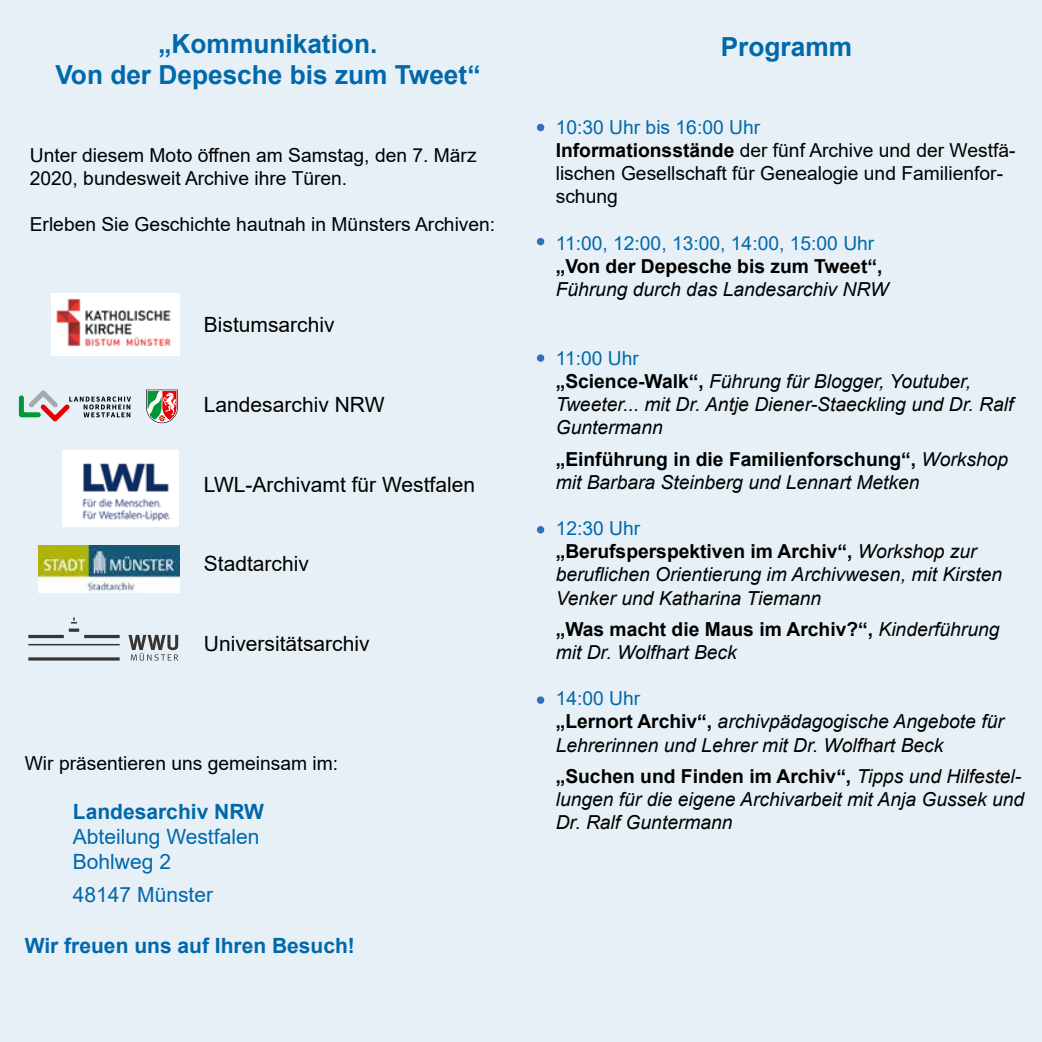
<style>
.page{position:relative;width:1042px;height:1042px;background:#e6f0f6}
.page>*{position:absolute;margin:0;border:0;box-sizing:border-box;transform-origin:0 0}
.t1{font:700 26.25px/31.5px "Arial";color:#0068ab;text-align:center}
.t2{font:21px "Arial";color:#000}
.t3{font:700 21px "Arial";color:#0068ab}
.t4{font:21px/25.2px "Arial";color:#0068ab}
.t5{font:italic 19.25px/23.1px "Arial";color:#000}
.t6{font:19.25px/23.1px "Arial";color:#000}
.t7{font:19.25px "Arial";color:#0068ab}
.t8{font:700 19.25px "Arial";color:#000}
.s1{color:#0068ab}
.s2{font-weight:700}
.s3{font-style:normal;color:#0068ab}
.s4{font-weight:700;font-style:normal}
</style>
<div class="page">
<img style="left:62px;top:451px;width:117px;height:75px">
<svg style="left:28px;top:617px;width:150px;height:44px"></svg>
<svg style="left:19px;top:390px;width:112px;height:32px"></svg>
<svg style="left:146px;top:390px;width:32px;height:33px"></svg>
<img style="left:39px;top:545px;width:141px;height:47px">
<div style="left:537px;top:124px;width:7px;height:7px;border:2px solid #356eb6;border-radius:50%"></div>
<div style="left:537px;top:238px;width:7px;height:7px;border:2px solid #356eb6;border-radius:50%"></div>
<div style="left:537px;top:354px;width:7px;height:8px;border:2px solid #356eb6;border-radius:50%"></div>
<div style="left:537px;top:526px;width:7px;height:7px;border:2px solid #356eb6;border-radius:50%"></div>
<div style="left:537px;top:696px;width:7px;height:8px;border:2px solid #356eb6;border-radius:50%"></div>
<img style="left:51px;top:293px;width:128px;height:62px">
<h1 class="t1" style="left:55px;top:28px;width:426px">„Kommunikation.<br>Von der Depesche bis zum Tweet“</h1>
<p class="t6" style="left:30px;top:143px;width:448px">Unter diesem Moto öffnen am Samstag, den 7. März<br>2020, bundesweit Archive ihre Türen.</p>
<p class="t6" style="left:30px;top:213px;width:467px">Erleben Sie Geschichte hautnah in Münsters Archiven:</p>
<p class="t2" style="left:204px;top:310px;width:132px">Bistumsarchiv</p>
<p class="t2" style="left:204px;top:390px;width:182px">Landesarchiv NRW</p>
<p class="t2" style="left:204px;top:470px;width:273px">LWL-Archivamt für Westfalen</p>
<p class="t2" style="left:204px;top:549px;width:107px">Stadtarchiv</p>
<p class="t2" style="left:204px;top:629px;width:167px">Universitätsarchiv</p>
<p class="t6" style="left:25px;top:752px;width:315px">Wir präsentieren uns gemeinsam im:</p>
<p class="t3" style="left:73px;top:796px;width:193px">Landesarchiv NRW</p>
<p class="t4" style="left:73px;top:823px;width:188px">Abteilung Westfalen<br>Bohlweg 2</p>
<p class="t4" style="left:73px;top:882px;width:142px">48147 Münster</p>
<p class="t3" style="left:25px;top:930px;width:332px">Wir freuen uns auf Ihren Besuch!</p>
<h1 class="t1" style="left:721px;top:32px;width:133px">Programm</h1>
<p class="t6" style="left:556px;top:116px;width:461px"><span class="s1">10:30 Uhr bis 16:00 Uhr<br></span><span class="s2">Informationsstände</span> der fünf Archive und der Westfä&shy;lischen Gesellschaft für Genealogie und Familienfor&shy;schung</p>
<p class="t7" style="left:556px;top:229px;width:320px">11:00, 12:00, 13:00, 14:00, 15:00 Uhr</p>
<p class="t8" style="left:556px;top:252px;width:328px">„Von der Depesche bis zum Tweet“,</p>
<p class="t5" style="left:556px;top:278px;width:334px">Führung durch das Landesarchiv NRW</p>
<p class="t5" style="left:556px;top:347px;width:459px"><span class="s3">11:00 Uhr<br></span><span class="s4">„Science-Walk“,</span> Führung für Blogger, Youtuber,<br>Tweeter... mit Dr. Antje Diener-Staeckling und Dr. Ralf<br>Guntermann</p>
<p class="t5" style="left:556px;top:448px;width:454px"><span class="s4">„Einführung in die Familienforschung“,</span> Workshop mit Barbara Steinberg und Lennart Metken</p>
<p class="t5" style="left:556px;top:517px;width:448px"><span class="s3">12:30 Uhr<br></span><span class="s4">„Berufsperspektiven im Archiv“,</span> Workshop zur beruflichen Orientierung im Archivwesen, mit Kirsten Venker und Katharina Tiemann</p>
<p class="t5" style="left:556px;top:618px;width:445px"><span class="s4">„Was macht die Maus im Archiv?“,</span> Kinderführung mit Dr. Wolfhart Beck</p>
<p class="t5" style="left:556px;top:687px;width:449px"><span class="s3">14:00 Uhr<br></span><span class="s4">„Lernort Archiv“,</span> archivpädagogische Angebote für<br>Lehrerinnen und Lehrer mit Dr. Wolfhart Beck</p>
<p class="t5" style="left:556px;top:765px;width:470px"><span class="s4">„Suchen und Finden im Archiv“,</span> Tipps und Hilfestel&shy;lungen für die eigene Archivarbeit mit Anja Gussek und<br>Dr. Ralf Guntermann</p>
</div>
